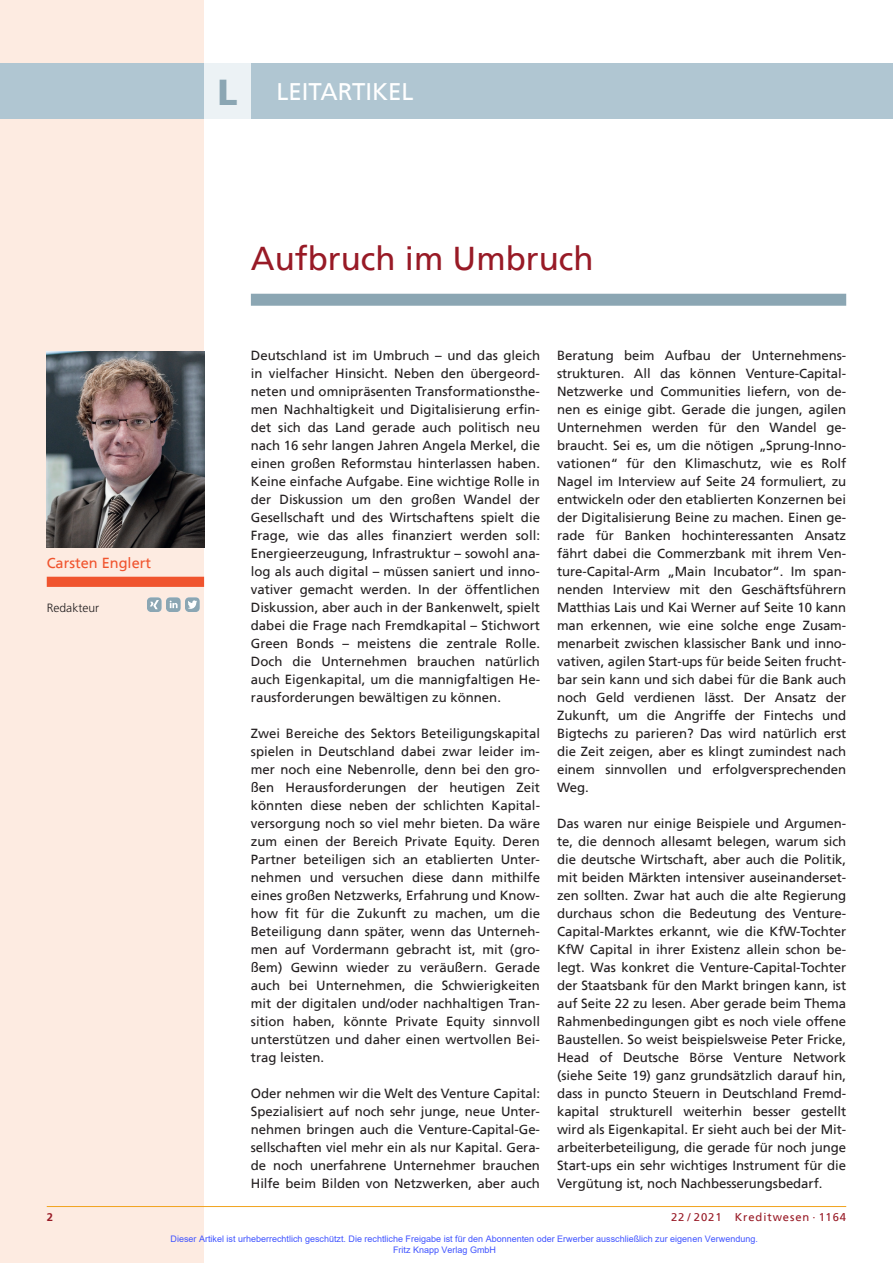
<style>
.page{position:relative;width:893px;height:1263px;background:#fff}
.page>*{position:absolute;margin:0;border:0;box-sizing:border-box;transform-origin:0 0}
.t1{font:33px "Frutiger";color:#981a26}
.t2{font:24px "Frutiger";color:#fff}
.t3{font:14.55px "Frutiger";color:#f0542e}
.t4{font:13.2px/18px "Frutiger";letter-spacing:-.005em;color:#231f20;text-align:justify}
.t5{font:300 12px "Frutiger";color:#231f20}
.t6{font:11.25px "Frutiger";letter-spacing:.08em;color:#981a26}
.t7{font:700 11.25px "Frutiger";color:#981a26}
.t8{font:9px/10.8px "Arial";color:#4054ff}
.s1{font-weight:900;font-size:36px;color:#8ba6b3}
</style>
<div class="page">
<div style="left:0;top:0;width:204px;height:1263px;background:#fdebe1"></div>
<div style="left:0;top:64px;width:893px;height:55px;background:#b0c6d2"></div>
<div style="left:204px;top:64px;width:47px;height:55px;background:#ecf2f5"></div>
<hr style="left:47px;top:1206px;width:799px;height:1px;background:#f1a31e">
<div style="left:251px;top:294px;width:595px;height:12px;background:#8ba6b3"></div>
<div style="left:47px;top:577px;width:157px;height:10px;background:#f0542e"></div>
<img style="left:47px;top:351px;width:157px;height:197px">
<svg style="left:147px;top:597px;width:53px;height:15px"></svg>
<h2 class="t2" style="left:217px;top:81px;width:197px"><span class="s1">L</span> LEITARTIKEL</h2>
<p class="t3" style="left:47px;top:556px;width:106px">Carsten Englert</p>
<p class="t5" style="left:47px;top:601px;width:54px">Redakteur</p>
<h1 class="t1" style="left:251px;top:244px;width:344px">Aufbruch im Umbruch</h1>
<p class="t4" style="left:251px;top:347px;width:291px">Deutschland ist im Umbruch – und das gleich in vielfacher Hinsicht. Neben den übergeord&shy;neten und omnipräsenten Transformationsthe&shy;men Nachhaltigkeit und Digitalisierung erfin&shy;det sich das Land gerade auch politisch neu nach 16 sehr langen Jahren Angela Merkel, die einen großen Reformstau hinterlassen haben.<br>Keine einfache Aufgabe. Eine wichtige Rolle in der Diskussion um den großen Wandel der Gesellschaft und des Wirtschaftens spielt die Frage, wie das alles finanziert werden soll:<br>Energieerzeugung, Infrastruktur – sowohl ana&shy;log als auch digital – müssen saniert und inno&shy;vativer gemacht werden. In der öffentlichen Diskussion, aber auch in der Bankenwelt, spielt dabei die Frage nach Fremdkapital – Stichwort Green Bonds – meistens die zentrale Rolle.<br>Doch die Unternehmen brauchen natürlich auch Eigenkapital, um die mannigfaltigen He&shy;rausforderungen bewältigen zu können.</p>
<p class="t4" style="left:251px;top:725px;width:291px">Zwei Bereiche des Sektors Beteiligungskapital spielen in Deutschland dabei zwar leider im&shy;mer noch eine Nebenrolle, denn bei den gro&shy;ßen Herausforderungen der heutigen Zeit könnten diese neben der schlichten Kapital&shy;versorgung noch so viel mehr bieten. Da wäre zum einen der Bereich Private Equity. Deren Partner beteiligen sich an etablierten Unter&shy;nehmen und versuchen diese dann mithilfe eines großen Netzwerks, Erfahrung und Know&shy;how fit für die Zukunft zu machen, um die Beteiligung dann später, wenn das Unterneh&shy;men auf Vordermann gebracht ist, mit (gro&shy;ßem) Gewinn wieder zu veräußern. Gerade auch bei Unternehmen, die Schwierigkeiten mit der digitalen und/oder nachhaltigen Tran&shy;sition haben, könnte Private Equity sinnvoll unterstützen und daher einen wertvollen Bei&shy;trag leisten.</p>
<p class="t4" style="left:251px;top:1085px;width:291px">Oder nehmen wir die Welt des Venture Capital:<br>Spezialisiert auf noch sehr junge, neue Unter&shy;nehmen bringen auch die Venture-Capital-Ge&shy;sellschaften viel mehr ein als nur Kapital. Gera&shy;de noch unerfahrene Unternehmer brauchen Hilfe beim Bilden von Netzwerken, aber auch</p>
<p class="t4" style="left:557px;top:347px;width:291px">Beratung beim Aufbau der Unternehmens&shy;strukturen. All das können Venture-Capital-Netzwerke und Communities liefern, von de&shy;nen es einige gibt. Gerade die jungen, agilen Unternehmen werden für den Wandel ge&shy;braucht. Sei es, um die nötigen „Sprung-Inno&shy;vationen“ für den Klimaschutz, wie es Rolf Nagel im Interview auf Seite 24 formuliert, zu entwickeln oder den etablierten Konzernen bei der Digitalisierung Beine zu machen. Einen ge&shy;rade für Banken hochinteressanten Ansatz fährt dabei die Commerzbank mit ihrem Ven&shy;ture-Capital-Arm „Main Incubator“. Im span&shy;nenden Interview mit den Geschäftsführern Matthias Lais und Kai Werner auf Seite 10 kann man erkennen, wie eine solche enge Zusam&shy;menarbeit zwischen klassischer Bank und inno&shy;vativen, agilen Start-ups für beide Seiten frucht&shy;bar sein kann und sich dabei für die Bank auch noch Geld verdienen lässt. Der Ansatz der Zukunft, um die Angriffe der Fintechs und Bigtechs zu parieren? Das wird natürlich erst die Zeit zeigen, aber es klingt zumindest nach einem sinnvollen und erfolgversprechenden Weg.</p>
<p class="t4" style="left:557px;top:815px;width:291px">Das waren nur einige Beispiele und Argumen&shy;te, die dennoch allesamt belegen, warum sich die deutsche Wirtschaft, aber auch die Politik, mit beiden Märkten intensiver auseinanderset&shy;zen sollten. Zwar hat auch die alte Regierung durchaus schon die Bedeutung des Venture-Capital-Marktes erkannt, wie die KfW-Tochter KfW Capital in ihrer Existenz allein schon be&shy;legt. Was konkret die Venture-Capital-Tochter der Staatsbank für den Markt bringen kann, ist auf Seite 22 zu lesen. Aber gerade beim Thema Rahmenbedingungen gibt es noch viele offene Baustellen. So weist beispielsweise Peter Fricke, Head of Deutsche Börse Venture Network (siehe Seite 19) ganz grundsätzlich darauf hin, dass in puncto Steuern in Deutschland Fremd&shy;kapital strukturell weiterhin besser gestellt wird als Eigenkapital. Er sieht auch bei der Mit&shy;arbeiterbeteiligung, die gerade für noch junge Start-ups ein sehr wichtiges Instrument für die Vergütung ist, noch Nachbesserungsbedarf.</p>
<p class="t7" style="left:47px;top:1211px;width:8px">2</p>
<p class="t6" style="left:671px;top:1211px;width:177px">22 / 2021 Kreditwesen · 1164</p>
<p class="t8" style="left:393px;top:1233px;width:366px;text-indent:-223px">Dieser Artikel ist urheberrechtlich geschützt. Die rechtliche Freigabe ist für den Abonnenten oder Erwerber ausschließlich zur eigenen Verwendung.<br>Fritz Knapp Verlag GmbH</p>
</div>
